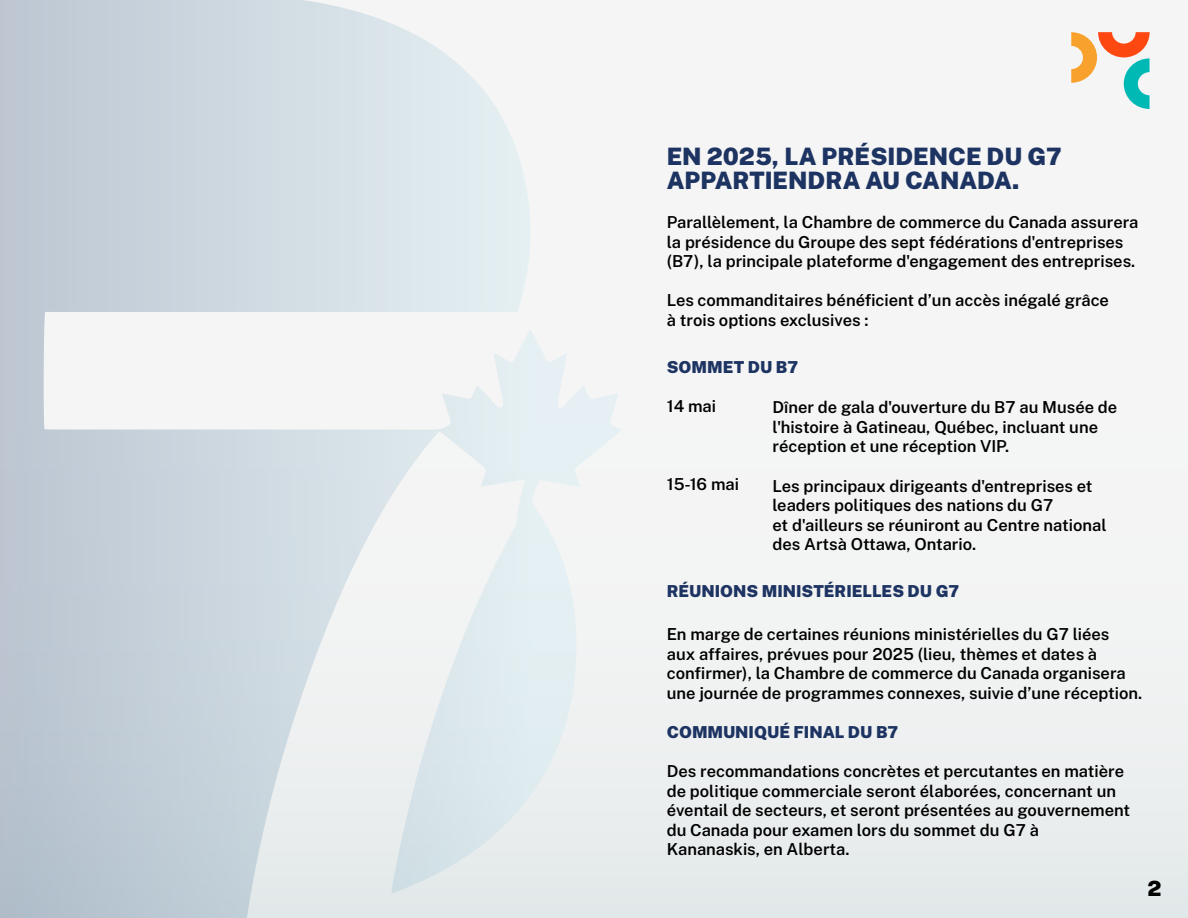
<style>
.page{position:relative;width:1188px;height:918px;background:#fff}
.page>*{position:absolute;margin:0;border:0;box-sizing:border-box;transform-origin:0 0}
.t1{font:900 24px/24px "Public Sans";color:#1d3462}
.t2{font:900 21px "Public Sans";color:#000}
.t3{font:600 16.5px/19.5px "Public Sans";color:#000}
.t4{font:900 16.5px "Public Sans";color:#1d3462}
</style>
<div class="page">
<div style="left:0;top:0;width:1188px;height:918px;background:linear-gradient(to bottom,#f9f8f7,#eaeeee)"></div>
<img style="left:0;top:0;width:622px;height:918px">
<svg style="left:1071px;top:32px;width:79px;height:77px"></svg>
<h1 class="t1" style="left:667px;top:144px;width:396px">EN 2025, LA PRÉSIDENCE DU G7<br>APPARTIENDRA AU CANADA.</h1>
<p class="t3" style="left:667px;top:212px;width:473px">Parallèlement, la Chambre de commerce du Canada assurera la présidence du Groupe des sept fédérations d'entreprises (B7), la principale plateforme d'engagement des entreprises.</p>
<p class="t3" style="left:667px;top:290px;width:444px">Les commanditaires bénéficient d’un accès inégalé grâce à trois options exclusives :</p>
<p class="t4" style="left:667px;top:357px;width:133px">SOMMET DU B7</p>
<p class="t3" style="left:667px;top:396px;width:51px">14 mai</p>
<p class="t3" style="left:773px;top:397px;width:346px">Dîner de gala d'ouverture du B7 au Musée de l'histoire à Gatineau, Québec, incluant une réception et une réception VIP.</p>
<p class="t3" style="left:773px;top:475px;width:336px">Les principaux dirigeants d'entreprises et leaders politiques des nations du G7<br>et d'ailleurs se réuniront au Centre national des Artsà Ottawa, Ontario.</p>
<p class="t3" style="left:667px;top:474px;width:74px">15-16 mai</p>
<p class="t4" style="left:667px;top:580px;width:294px">RÉUNIONS MINISTÉRIELLES DU G7</p>
<p class="t3" style="left:667px;top:624px;width:477px">En marge de certaines réunions ministérielles du G7 liées<br>aux affaires, prévues pour 2025 (lieu, thèmes et dates à confirmer), la Chambre de commerce du Canada organisera une journée de programmes connexes, suivie d’une réception.</p>
<p class="t4" style="left:667px;top:721px;width:233px">COMMUNIQUÉ FINAL DU B7</p>
<p class="t3" style="left:667px;top:761px;width:465px">Des recommandations concrètes et percutantes en matière de politique commerciale seront élaborées, concernant un éventail de secteurs, et seront présentées au gouvernement du Canada pour examen lors du sommet du G7 à Kananaskis, en Alberta.</p>
<p class="t2" style="left:1148px;top:874px;width:16px">2</p>
</div>
